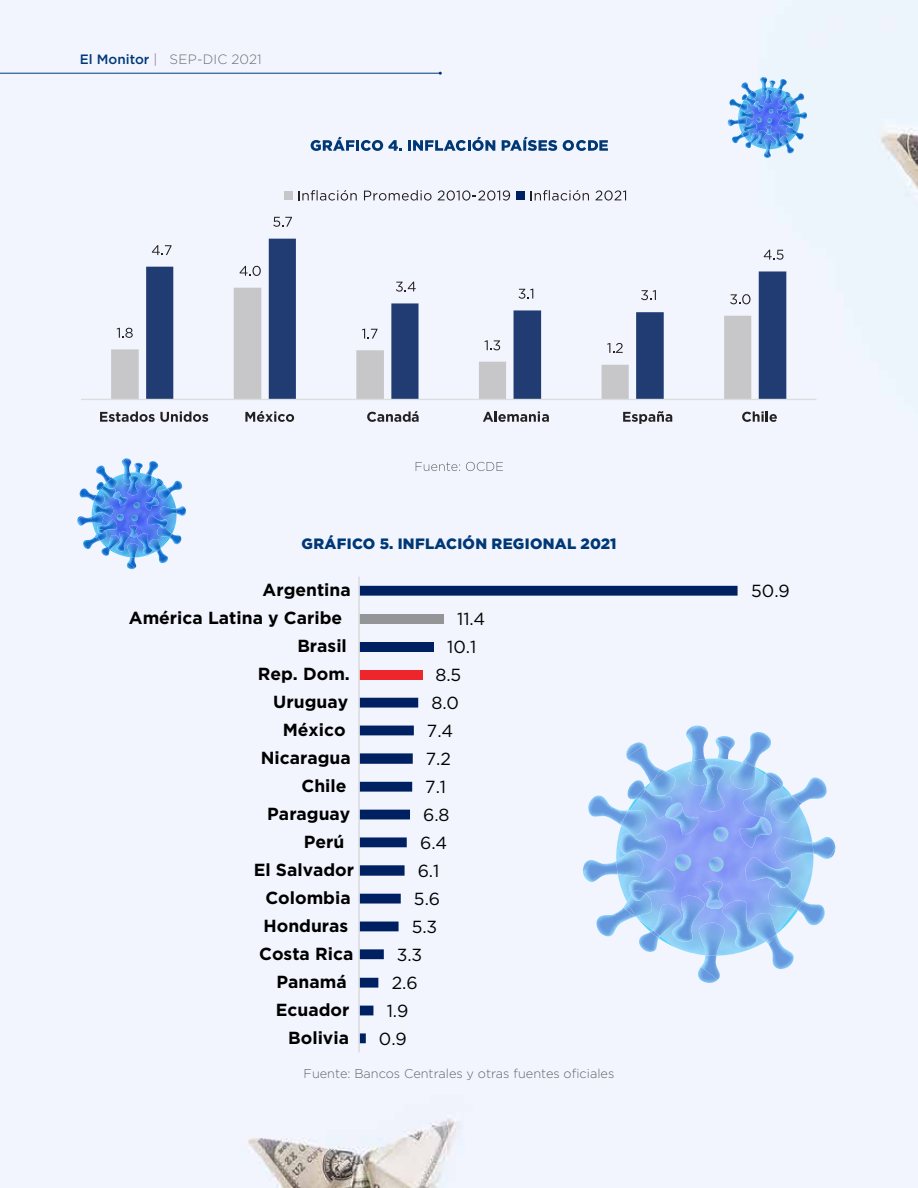
<style>
.page{position:relative;width:918px;height:1188px;background:#f2f5fe}
.page>*{position:absolute;margin:0;border:0;box-sizing:border-box;transform-origin:0 0}
.t1{font:700 17.4px "Gotham";color:#000}
.t2{font:17.4px "Gotham";color:#000}
.t3{font:900 15px "Gotham Pro";letter-spacing:.02em;color:#003876}
.t4{font:300 13.5px "Gotham Pro";letter-spacing:.02em;color:#6d6e71}
.t5{font:300 12.75px "Gotham Pro";color:#636466}
.s1{font-weight:500;color:#003876}
</style>
<div class="page">
<hr style="left:0;top:73px;width:440px;height:1px;background:#003876">
<svg style="left:360px;top:586px;width:378px;height:457px;fill:#f2f5fe"></svg>
<hr style="left:358px;top:577px;width:2px;height:475px;background:#dcddde">
<img style="left:717px;top:736px;width:18px;height:13px">
<img style="left:716px;top:739px;width:15px;height:20px">
<img style="left:616px;top:759px;width:109px;height:143px">
<img style="left:626px;top:742px;width:19px;height:15px">
<img style="left:627px;top:745px;width:34px;height:15px">
<img style="left:588px;top:796px;width:32px;height:28px">
<img style="left:583px;top:860px;width:35px;height:22px">
<img style="left:616px;top:851px;width:4px;height:26px">
<img style="left:596px;top:908px;width:24px;height:28px">
<img style="left:687px;top:725px;width:21px;height:35px">
<img style="left:688px;top:759px;width:21px;height:1px">
<img style="left:744px;top:732px;width:27px;height:28px">
<img style="left:806px;top:777px;width:21px;height:26px">
<img style="left:813px;top:837px;width:22px;height:22px">
<img style="left:806px;top:837px;width:7px;height:26px">
<img style="left:806px;top:901px;width:20px;height:24px">
<img style="left:769px;top:952px;width:26px;height:17px">
<img style="left:698px;top:967px;width:20px;height:16px">
<img style="left:701px;top:956px;width:19px;height:24px">
<img style="left:698px;top:952px;width:28px;height:4px">
<svg style="left:620px;top:760px;width:186px;height:192px;background:#91b7f0"></svg>
<img style="left:703px;top:881px;width:21px;height:28px">
<img style="left:739px;top:817px;width:33px;height:31px">
<img style="left:675px;top:854px;width:16px;height:17px">
<img style="left:709px;top:857px;width:15px;height:15px">
<img style="left:714px;top:827px;width:15px;height:15px">
<img style="left:79px;top:488px;width:13px;height:13px">
<img style="left:77px;top:516px;width:15px;height:10px">
<img style="left:83px;top:537px;width:9px;height:12px">
<img style="left:92px;top:458px;width:94px;height:111px">
<img style="left:728px;top:77px;width:79px;height:81px">
<svg style="left:111px;top:288px;width:35px;height:111px;fill:#f2f5fe"></svg>
<svg style="left:146px;top:239px;width:640px;height:160px;fill:#f2f5fe"></svg>
<hr style="left:81px;top:399px;width:735px;height:1px;background:#dbdede">
<svg style="left:117px;top:328px;width:16px;height:10px"></svg>
<svg style="left:240px;top:266px;width:21px;height:10px"></svg>
<svg style="left:362px;top:329px;width:16px;height:10px"></svg>
<svg style="left:485px;top:340px;width:15px;height:10px"></svg>
<svg style="left:607px;top:343px;width:16px;height:10px"></svg>
<svg style="left:730px;top:294px;width:20px;height:10px"></svg>
<svg style="left:152px;top:245px;width:20px;height:10px"></svg>
<svg style="left:273px;top:217px;width:19px;height:10px"></svg>
<svg style="left:396px;top:282px;width:20px;height:10px"></svg>
<svg style="left:518px;top:289px;width:15px;height:10px"></svg>
<svg style="left:641px;top:290px;width:15px;height:10px"></svg>
<svg style="left:764px;top:250px;width:20px;height:10px"></svg>
<svg style="left:100px;top:411px;width:108px;height:11px"></svg>
<svg style="left:245px;top:411px;width:49px;height:11px"></svg>
<svg style="left:367px;top:411px;width:52px;height:11px"></svg>
<svg style="left:483px;top:411px;width:66px;height:11px"></svg>
<svg style="left:623px;top:411px;width:49px;height:13px"></svg>
<svg style="left:742px;top:411px;width:35px;height:11px"></svg>
<div style="left:284px;top:192px;width:9px;height:8px;background:#c7c7c9"></div>
<svg style="left:298px;top:190px;width:59px;height:11px"></svg>
<svg style="left:364px;top:190px;width:68px;height:11px"></svg>
<svg style="left:438px;top:190px;width:72px;height:11px"></svg>
<div style="left:516px;top:192px;width:9px;height:8px;background:#002161"></div>
<svg style="left:531px;top:190px;width:58px;height:11px"></svg>
<svg style="left:596px;top:190px;width:30px;height:11px"></svg>
<svg style="left:311px;top:137px;width:91px;height:14px"></svg>
<svg style="left:408px;top:137px;width:87px;height:14px"></svg>
<svg style="left:502px;top:137px;width:55px;height:14px"></svg>
<svg style="left:563px;top:140px;width:45px;height:11px"></svg>
<svg style="left:416px;top:462px;width:44px;height:9px"></svg>
<svg style="left:466px;top:462px;width:37px;height:9px"></svg>
<p class="t4" style="left:80px;top:52px;width:183px"><span class="s1">El Monitor</span> | SEP-DIC 2021</p>
<p class="t3" style="left:302px;top:535px;width:316px">GRÁFICO 5. INFLACIÓN REGIONAL 2021</p>
<p class="t1" style="left:263px;top:579px;width:90px">Argentina</p>
<p class="t1" style="left:129px;top:607px;width:215px">América Latina y Caribe</p>
<p class="t1" style="left:297px;top:635px;width:51px">Brasil</p>
<p class="t1" style="left:258px;top:663px;width:94px">Rep. Dom.</p>
<p class="t1" style="left:273px;top:691px;width:76px">Uruguay</p>
<p class="t1" style="left:283px;top:719px;width:64px">México</p>
<p class="t1" style="left:261px;top:747px;width:92px">Nicaragua</p>
<p class="t1" style="left:301px;top:775px;width:47px">Chile</p>
<p class="t1" style="left:267px;top:803px;width:85px">Paraguay</p>
<p class="t1" style="left:304px;top:831px;width:42px">Perú</p>
<p class="t1" style="left:254px;top:859px;width:102px">El Salvador</p>
<p class="t1" style="left:265px;top:887px;width:87px">Colombia</p>
<p class="t1" style="left:264px;top:915px;width:86px">Honduras</p>
<p class="t1" style="left:259px;top:943px;width:96px">Costa Rica</p>
<p class="t1" style="left:277px;top:971px;width:72px">Panamá</p>
<p class="t1" style="left:276px;top:999px;width:75px">Ecuador</p>
<p class="t1" style="left:288px;top:1027px;width:62px">Bolivia</p>
<p class="t5" style="left:304px;top:1067px;width:312px">Fuente: Bancos Centrales y otras fuentes oficiales</p>
<p class="t2" style="left:457px;top:608px;width:30px">11.4</p>
<p class="t2" style="left:447px;top:636px;width:31px">10.1</p>
<p class="t2" style="left:435px;top:664px;width:27px">8.5</p>
<p class="t2" style="left:431px;top:692px;width:29px">8.0</p>
<p class="t2" style="left:427px;top:720px;width:28px">7.4</p>
<p class="t2" style="left:426px;top:748px;width:26px">7.2</p>
<p class="t2" style="left:425px;top:776px;width:22px">7.1</p>
<p class="t2" style="left:423px;top:804px;width:28px">6.8</p>
<p class="t2" style="left:420px;top:832px;width:29px">6.4</p>
<p class="t2" style="left:418px;top:860px;width:23px">6.1</p>
<p class="t2" style="left:414px;top:888px;width:28px">5.6</p>
<p class="t2" style="left:412px;top:916px;width:27px">5.3</p>
<p class="t2" style="left:397px;top:944px;width:27px">3.3</p>
<p class="t2" style="left:392px;top:972px;width:27px">2.6</p>
<p class="t2" style="left:387px;top:1000px;width:23px">1.9</p>
<p class="t2" style="left:379px;top:1028px;width:29px">0.9</p>
<p class="t2" style="left:751px;top:580px;width:40px">50.9</p>
</div>
